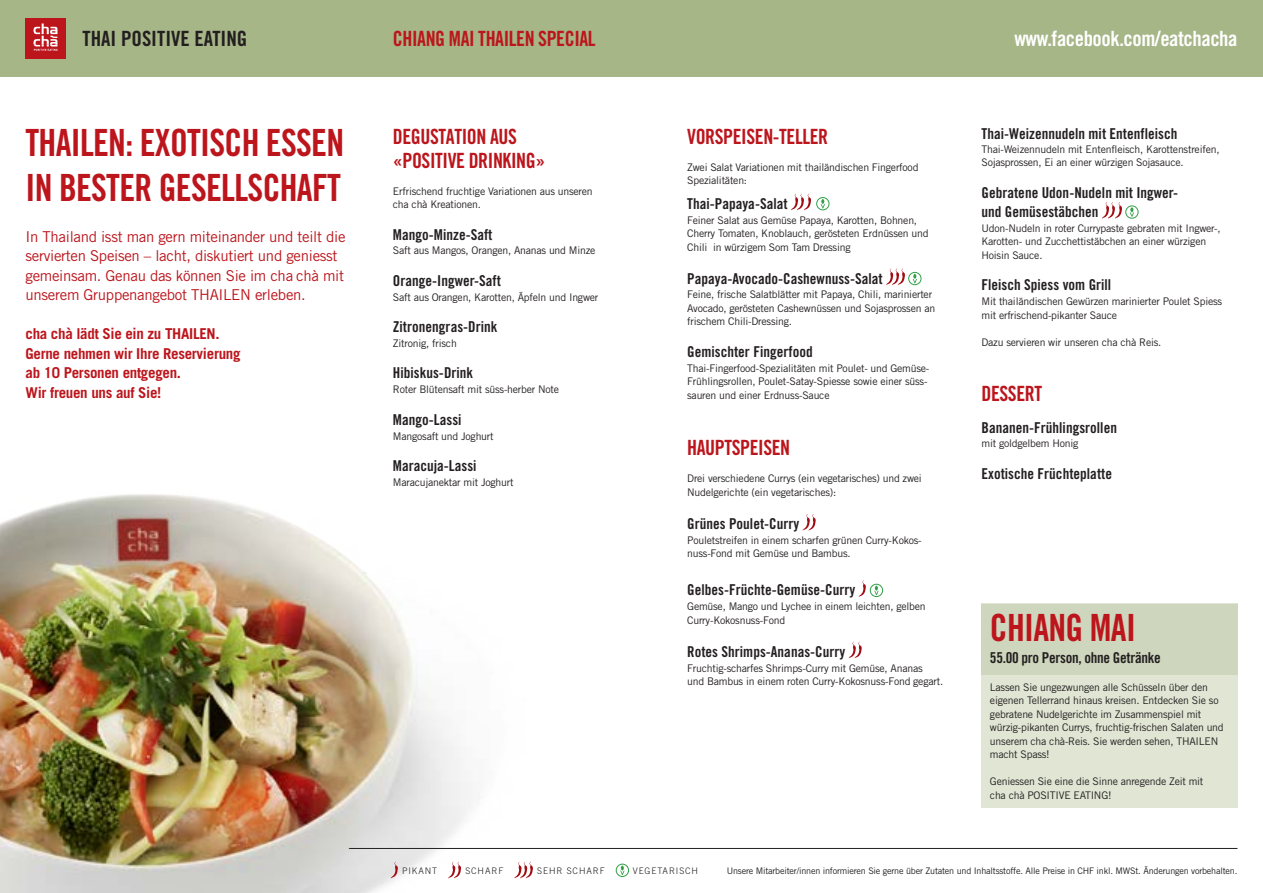
<style>
.page{position:relative;width:1263px;height:893px;background:#fff}
.page>*{position:absolute;margin:0;border:0;box-sizing:border-box;transform-origin:0 0}
.t1{font:37.5px/45px "Trade Gothic Bold Cond Twenty";letter-spacing:-.02em;color:#bc151c;scale:.95 1}
.t2{font:21px/24px "Trade Gothic Bold Cond Twenty";letter-spacing:-.02em;color:#bc151c;scale:.95 1}
.t3{font:21px "Trade Gothic Bold Cond Twenty";letter-spacing:-.02em;color:#fff}
.t4{font:21px "Trade Gothic Bold Cond Twenty";color:#231f20}
.t5{font:15px/19.5px "Trade Gothic Bold Cond Twenty";color:#231f20}
.t6{font:15px/19.5px "Trade Gothic";letter-spacing:-.02em;color:#bc151c}
.t7{font:700 15px/19.5px "Trade Gothic";letter-spacing:-.02em;color:#bc151c}
.t8{font:15px "Trade Gothic Bold Cond Twenty";letter-spacing:-.02em;color:#231f20}
.t9{font:10.5px/13.5px "Trade Gothic";letter-spacing:-.02em;color:#231f20}
.t10{font:9px "Trade Gothic";letter-spacing:-.02em;color:#231f20}
.t11{font:300 9px "Trade Gothic";letter-spacing:.1em;color:#231f20}
</style>
<div class="page">
<img style="left:309px;top:533px;width:212px;height:360px">
<hr style="left:26px;top:848px;width:1211px;height:1px;background:#231f20">
<img style="left:0;top:494px;width:309px;height:399px">
<svg style="left:791px;top:193px;width:20px;height:17px"></svg>
<div style="left:816px;top:197px;width:13px;height:13px;border:1px solid #31a047;border-radius:50%"></div>
<svg style="left:821px;top:199px;width:4px;height:9px"></svg>
<svg style="left:886px;top:268px;width:19px;height:17px"></svg>
<div style="left:908px;top:272px;width:13px;height:13px;border:1px solid #31a047;border-radius:50%"></div>
<svg style="left:913px;top:274px;width:4px;height:9px"></svg>
<svg style="left:803px;top:514px;width:13px;height:17px"></svg>
<svg style="left:859px;top:580px;width:7px;height:17px"></svg>
<div style="left:870px;top:584px;width:13px;height:13px;border:1px solid #31a047;border-radius:50%"></div>
<svg style="left:874px;top:585px;width:4px;height:10px"></svg>
<svg style="left:849px;top:641px;width:13px;height:17px"></svg>
<svg style="left:1102px;top:202px;width:20px;height:17px"></svg>
<div style="left:1125px;top:205px;width:13px;height:14px;border:1px solid #31a047;border-radius:50%"></div>
<svg style="left:1130px;top:207px;width:4px;height:10px"></svg>
<div style="left:0;top:0;width:1263px;height:77px;background:#a6b687"></div>
<div style="left:26px;top:18px;width:40px;height:40px;background:#bc151c"></div>
<svg style="left:34px;top:24px;width:24px;height:27px"></svg>
<svg style="left:391px;top:861px;width:8px;height:17px"></svg>
<svg style="left:448px;top:861px;width:14px;height:17px"></svg>
<svg style="left:514px;top:861px;width:19px;height:17px"></svg>
<div style="left:616px;top:864px;width:13px;height:13px;border:1px solid #31a047;border-radius:50%"></div>
<svg style="left:620px;top:865px;width:4px;height:10px"></svg>
<div style="left:981px;top:604px;width:256px;height:204px;background:#e0e5d4"></div>
<div style="left:981px;top:604px;width:256px;height:70px;background:#ced6bd"></div>
<h2 class="t4" style="left:82px;top:26px;width:166px">THAI POSITIVE EATING</h2>
<h2 class="t2" style="left:393px;top:27px;width:215px">CHIANG MAI THAILEN SPECIAL</h2>
<h2 class="t3" style="left:1014px;top:26px;width:225px">www.facebook.com/eatchacha</h2>
<h1 class="t1" style="left:26px;top:120px;width:337px">THAILEN: EXOTISCH ESSEN<br>IN BESTER GESELLSCHAFT</h1>
<h3 class="t6" style="left:26px;top:226px;width:321px">In Thailand isst man gern miteinander und teilt die servierten Speisen – lacht, diskutiert und geniesst gemeinsam. Genau das können Sie im cha chà mit unserem Gruppenangebot THAILEN erleben.</h3>
<h3 class="t7" style="left:26px;top:324px;width:217px">cha chà lädt Sie ein zu THAILEN.<br>Gerne nehmen wir Ihre Reservierung ab 10 Personen entgegen.<br>Wir freuen uns auf Sie!</h3>
<h2 class="t2" style="left:393px;top:124px;width:162px">DEGUSTATION AUS «POSITIVE DRINKING»</h2>
<p class="t9" style="left:393px;top:184px;width:201px">Erfrischend fruchtige Variationen aus unseren cha chà Kreationen.</p>
<h3 class="t5" style="left:393px;top:224px;width:101px">Mango-Minze-Saft</h3>
<p class="t9" style="left:393px;top:244px;width:204px">Saft aus Mangos, Orangen, Ananas und Minze</p>
<h3 class="t5" style="left:393px;top:271px;width:109px">Orange-Ingwer-Saft</h3>
<p class="t9" style="left:393px;top:290px;width:207px">Saft aus Orangen, Karotten, Äpfeln und Ingwer</p>
<h3 class="t5" style="left:393px;top:317px;width:106px">Zitronengras-Drink</h3>
<p class="t9" style="left:393px;top:336px;width:65px">Zitronig, frisch</p>
<h3 class="t5" style="left:393px;top:363px;width:82px">Hibiskus-Drink</h3>
<p class="t9" style="left:393px;top:383px;width:168px">Roter Blütensaft mit süss-herber Note</p>
<h3 class="t5" style="left:393px;top:409px;width:70px">Mango-Lassi</h3>
<p class="t9" style="left:393px;top:429px;width:102px">Mangosaft und Joghurt</p>
<h3 class="t5" style="left:393px;top:456px;width:85px">Maracuja-Lassi</h3>
<p class="t9" style="left:393px;top:475px;width:122px">Maracujanektar mit Joghurt</p>
<h2 class="t2" style="left:687px;top:124px;width:150px">VORSPEISEN-TELLER</h2>
<p class="t9" style="left:687px;top:160px;width:233px">Zwei Salat Variationen mit thailändischen Fingerfood<br>Spezialitäten:</p>
<h3 class="t5" style="left:687px;top:194px;width:102px">Thai-Papaya-Salat</h3>
<p class="t9" style="left:687px;top:213px;width:243px">Feiner Salat aus Gemüse Papaya, Karotten, Bohnen,<br>Cherry Tomaten, Knoblauch, gerösteten Erdnüssen und<br>Chili in würzigem Som Tam Dressing</p>
<h3 class="t5" style="left:687px;top:268px;width:197px">Papaya-Avocado-Cashewnuss-Salat</h3>
<p class="t9" style="left:687px;top:288px;width:250px">Feine, frische Salatblätter mit Papaya, Chili, marinierter<br>Avocado, gerösteten Cashewnüssen und Sojasprossen an frischem Chili-Dressing.</p>
<h3 class="t5" style="left:687px;top:342px;width:127px">Gemischter Fingerfood</h3>
<p class="t9" style="left:687px;top:361px;width:244px">Thai-Fingerfood-Spezialitäten mit Poulet- und Gemüse-<br>Frühlingsrollen, Poulet-Satay-Spiesse sowie einer süss&shy;sauren und einer Erdnuss-Sauce</p>
<h2 class="t2" style="left:687px;top:436px;width:110px">HAUPTSPEISEN</h2>
<p class="t9" style="left:687px;top:472px;width:236px">Drei verschiedene Currys (ein vegetarisches) und zwei<br>Nudelgerichte (ein vegetarisches):</p>
<h3 class="t5" style="left:687px;top:514px;width:114px">Grünes Poulet-Curry</h3>
<p class="t9" style="left:687px;top:533px;width:236px">Pouletstreifen in einem scharfen grünen Curry-Kokos&shy;nuss-Fond mit Gemüse und Bambus.</p>
<h3 class="t5" style="left:687px;top:580px;width:170px">Gelbes-Früchte-Gemüse-Curry</h3>
<p class="t9" style="left:687px;top:600px;width:240px">Gemüse, Mango und Lychee in einem leichten, gelben<br>Curry-Kokosnuss-Fond</p>
<h3 class="t5" style="left:687px;top:642px;width:160px">Rotes Shrimps-Ananas-Curry</h3>
<p class="t9" style="left:687px;top:661px;width:257px">Fruchtig-scharfes Shrimps-Curry mit Gemüse, Ananas<br>und Bambus in einem roten Curry-Kokosnuss-Fond gegart.</p>
<h3 class="t5" style="left:981px;top:124px;width:197px">Thai-Weizennudeln mit Entenfleisch</h3>
<p class="t9" style="left:981px;top:142px;width:240px">Thai-Weizennudeln mit Entenfleisch, Karottenstreifen,<br>Sojasprossen, Ei an einer würzigen Sojasauce.</p>
<h3 class="t5" style="left:981px;top:182px;width:198px">Gebratene Udon-Nudeln mit Ingwer&shy;und Gemüsestäbchen</h3>
<p class="t9" style="left:981px;top:221px;width:241px">Udon-Nudeln in roter Currypaste gebraten mit Ingwer-,<br>Karotten- und Zucchettistäbchen an einer würzigen<br>Hoisin Sauce.</p>
<h3 class="t5" style="left:981px;top:275px;width:131px">Fleisch Spiess vom Grill</h3>
<p class="t9" style="left:981px;top:295px;width:242px">Mit thailändischen Gewürzen marinierter Poulet Spiess mit erfrischend-pikanter Sauce</p>
<p class="t9" style="left:981px;top:335px;width:181px">Dazu servieren wir unseren cha chà Reis.</p>
<h2 class="t2" style="left:981px;top:381px;width:65px">DESSERT</h2>
<h3 class="t5" style="left:981px;top:417px;width:137px">Bananen-Frühlingsrollen</h3>
<p class="t9" style="left:981px;top:437px;width:98px">mit goldgelbem Honig</p>
<h3 class="t5" style="left:981px;top:464px;width:132px">Exotische Früchteplatte</h3>
<h1 class="t1" style="left:990px;top:605px;width:155px">CHIANG MAI</h1>
<h3 class="t8" style="left:990px;top:649px;width:172px">55.00 pro Person, ohne Getränke</h3>
<p class="t9" style="left:990px;top:680px;width:235px">Lassen Sie ungezwungen alle Schüsseln über den eigenen Tellerrand hinaus kreisen. Entdecken Sie so gebratene Nudelgerichte im Zusammenspiel mit würzig-pikanten Currys, fruchtig-frischen Salaten und unserem cha chà-Reis. Sie werden sehen, THAILEN macht Spass!</p>
<p class="t9" style="left:990px;top:774px;width:215px">Geniessen Sie eine die Sinne anregende Zeit mit cha chà POSITIVE EATING!</p>
<p class="t11" style="left:402px;top:865px;width:37px">PIKANT</p>
<p class="t11" style="left:465px;top:865px;width:40px">SCHARF</p>
<p class="t11" style="left:537px;top:865px;width:69px">SEHR SCHARF</p>
<p class="t11" style="left:633px;top:865px;width:67px">VEGETARISCH</p>
<p class="t10" style="left:727px;top:865px;width:512px">Unsere Mitarbeiter/innen informieren Sie gerne über Zutaten und Inhaltsstoffe. Alle Preise in CHF inkl. MWSt. Änderungen vorbehalten.</p>
</div>
